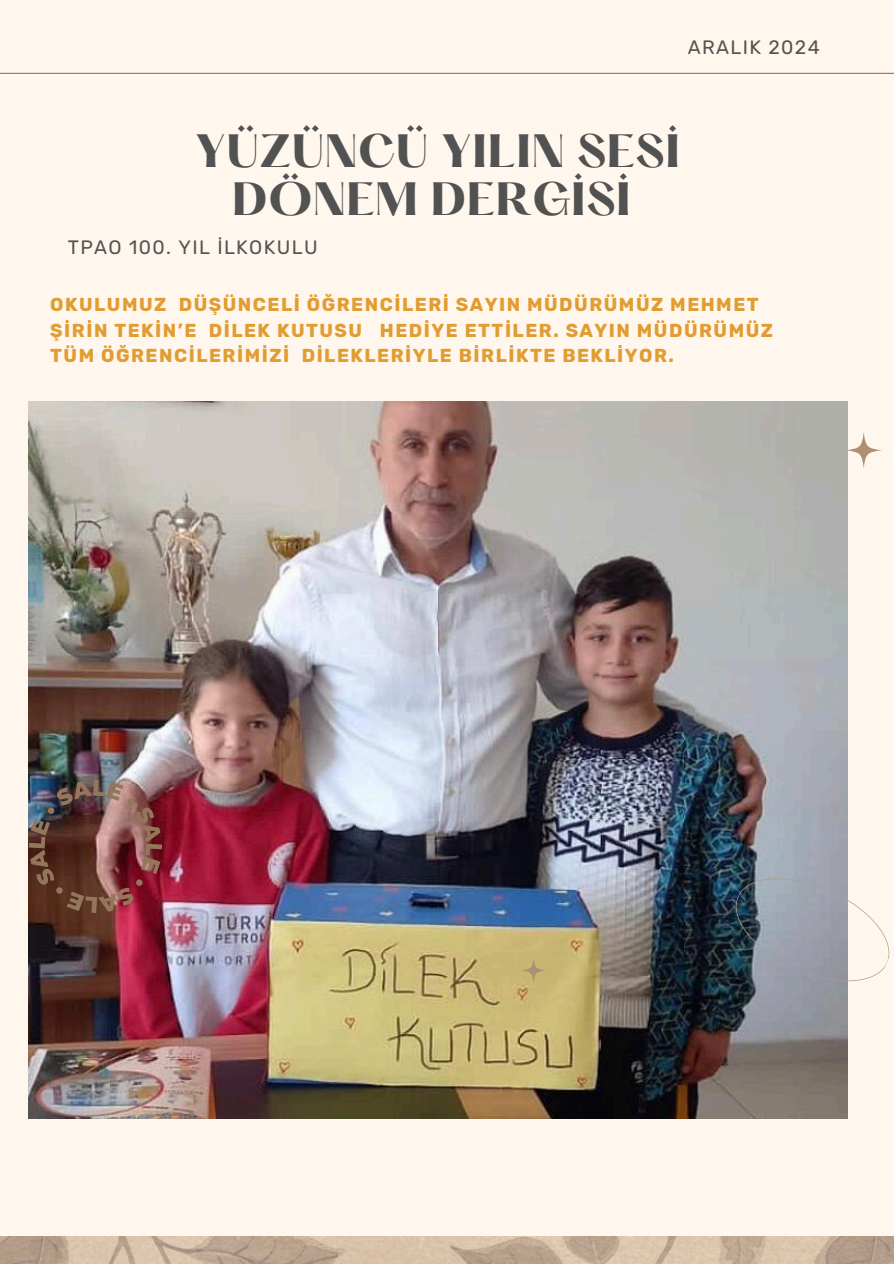
<style>
.page{position:relative;width:894px;height:1264px;background:#fff}
.page>*{position:absolute;margin:0;border:0;box-sizing:border-box;transform-origin:0 0}
.t1{font:700 40.8px/48.3px "Hatton";color:#525252;text-align:center}
.t2{font:19.35px "Rubik";letter-spacing:.07em;color:#545454}
.t3{font:700 18.75px/25.5px "Rubik";letter-spacing:.08em;color:#e19c32}
</style>
<div class="page">
<div style="left:0;top:0;width:893px;height:1263px;background:#fff7ed"></div>
<img style="left:29px;top:401px;width:818px;height:717px">
<img style="left:0;top:1236px;width:893px;height:27px">
<hr style="left:0;top:73px;width:893px;height:1px;background:#94765b">
<svg style="left:728px;top:873px;width:162px;height:113px"></svg>
<img style="left:29px;top:779px;width:132px;height:133px">
<svg style="left:845px;top:432px;width:36px;height:36px"></svg>
<svg style="left:520px;top:957px;width:26px;height:26px"></svg>
<p class="t2" style="left:687px;top:36px;width:133px">ARALIK 2024</p>
<h1 class="t1" style="left:194px;top:129px;width:487px">YÜZÜNCÜ YILIN SESİ<br>DÖNEM DERGİSİ</h1>
<p class="t2" style="left:68px;top:236px;width:251px">TPAO 100. YIL İLKOKULU</p>
<p class="t3" style="left:50px;top:292px;width:724px">OKULUMUZ DÜŞÜNCELİ ÖĞRENCİLERİ SAYIN MÜDÜRÜMÜZ MEHMET<br>ŞİRİN TEKİN’E DİLEK KUTUSU HEDİYE ETTİLER. SAYIN MÜDÜRÜMÜZ<br>TÜM ÖĞRENCİLERİMİZİ DİLEKLERİYLE BİRLİKTE BEKLİYOR.</p>
</div>
